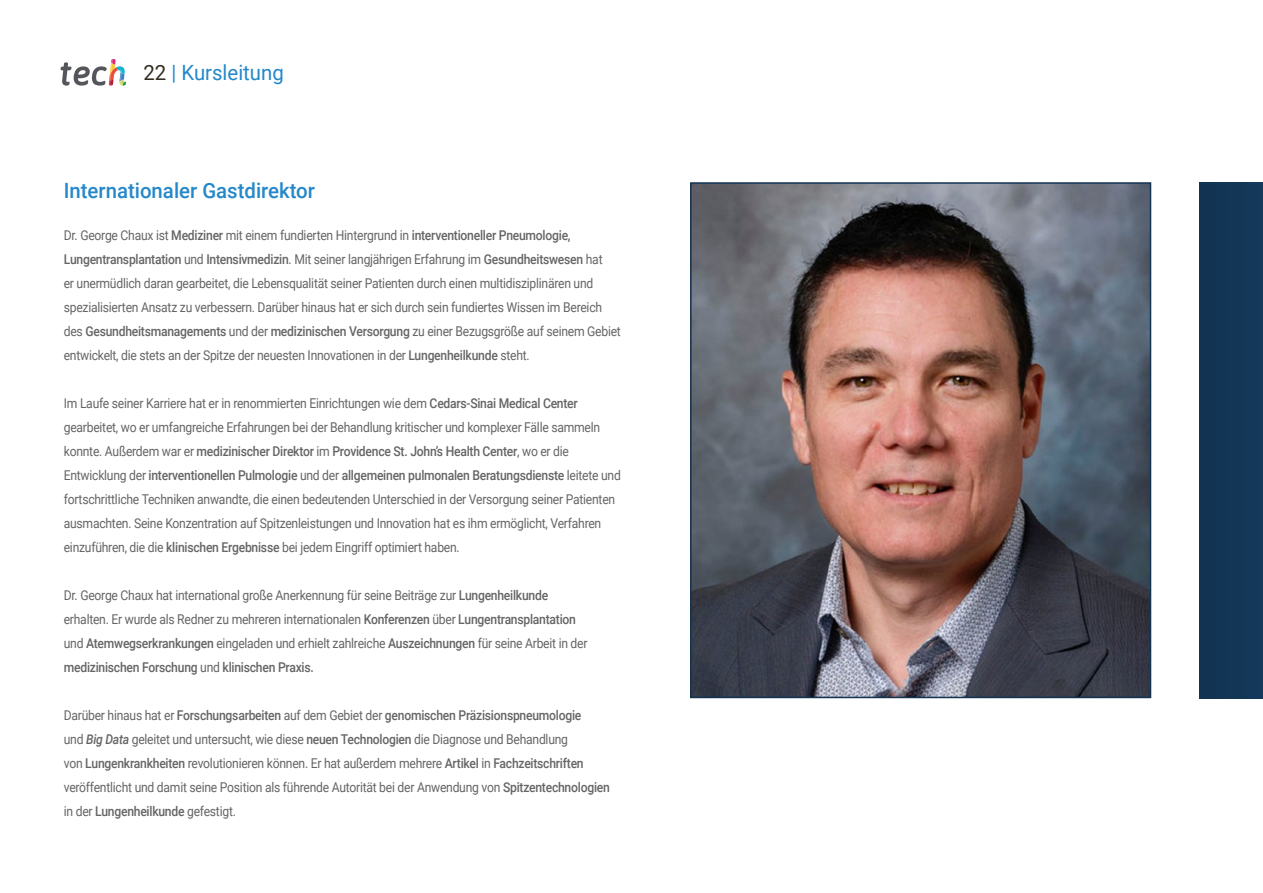
<style>
.page{position:relative;width:1263px;height:893px;background:#fff}
.page>*{position:absolute;margin:0;border:0;box-sizing:border-box;transform-origin:0 0}
.t1{font:500 21px "Roboto";color:#2488c9}
.t2{font:21px "Roboto";color:#2488c9}
.t3{font:13.5px/24px "Roboto";letter-spacing:-.02em;color:#656565;scale:.9 1}
.s1{color:#312e20}
.s2{font-weight:500}
.s3{font-weight:500;font-style:italic}
</style>
<div class="page">
<div style="left:1199px;top:182px;width:64px;height:516px;background:#133556"></div>
<img style="left:693px;top:185px;width:455px;height:510px">
<div style="left:690px;top:182px;width:461px;height:516px;border:2px solid #123352"></div>
<svg style="left:61px;top:59px;width:65px;height:27px"></svg>
<h1 class="t2" style="left:144px;top:57px;width:142px"><span class="s1">22</span> | Kursleitung</h1>
<h1 class="t1" style="left:64px;top:176px;width:253px">Internationaler Gastdirektor</h1>
<p class="t3" style="left:64px;top:222px;width:620px">Dr. George Chaux ist <span class="s2">Mediziner</span> mit einem fundierten Hintergrund in <span class="s2">interventioneller Pneumologie, Lungentransplantation</span> und <span class="s2">Intensivmedizin</span>. Mit seiner langjährigen Erfahrung im <span class="s2">Gesundheitswesen</span> hat<br>er unermüdlich daran gearbeitet, die Lebensqualität seiner Patienten durch einen multidisziplinären und spezialisierten Ansatz zu verbessern. Darüber hinaus hat er sich durch sein fundiertes Wissen im Bereich des <span class="s2">Gesundheitsmanagements</span> und der <span class="s2">medizinischen Versorgung</span> zu einer Bezugsgröße auf seinem Gebiet entwickelt, die stets an der Spitze der neuesten Innovationen in der <span class="s2">Lungenheilkunde</span> steht.</p>
<p class="t3" style="left:64px;top:390px;width:620px">Im Laufe seiner Karriere hat er in renommierten Einrichtungen wie dem <span class="s2">Cedars-Sinai Medical Center </span>gearbeitet, wo er umfangreiche Erfahrungen bei der Behandlung kritischer und komplexer Fälle sammeln konnte. Außerdem war er <span class="s2">medizinischer Direktor</span> im <span class="s2">Providence St. John’s Health Center</span>, wo er die Entwicklung der <span class="s2">interventionellen Pulmologie</span> und der <span class="s2">allgemeinen pulmonalen Beratungsdienste</span> leitete und fortschrittliche Techniken anwandte, die einen bedeutenden Unterschied in der Versorgung seiner Patienten ausmachten. Seine Konzentration auf Spitzenleistungen und Innovation hat es ihm ermöglicht, Verfahren einzuführen, die die <span class="s2">klinischen Ergebnisse</span> bei jedem Eingriff optimiert haben.</p>
<p class="t3" style="left:64px;top:582px;width:583px">Dr. George Chaux hat international große Anerkennung für seine Beiträge zur <span class="s2">Lungenheilkunde </span>erhalten. Er wurde als Redner zu mehreren internationalen <span class="s2">Konferenzen</span> über <span class="s2">Lungentransplantation </span>und <span class="s2">Atemwegserkrankungen</span> eingeladen und erhielt zahlreiche <span class="s2">Auszeichnungen</span> für seine Arbeit in der <span class="s2">medizinischen Forschung</span> und <span class="s2">klinischen Praxis.</span></p>
<p class="t3" style="left:64px;top:702px;width:608px">Darüber hinaus hat er <span class="s2">Forschungsarbeiten</span> auf dem Gebiet der <span class="s2">genomischen Präzisionspneumologie<br></span>und <span class="s3">Big Data</span> geleitet und untersucht, wie diese <span class="s2">neuen Technologien</span> die Diagnose und Behandlung<br>von <span class="s2">Lungenkrankheiten</span> revolutionieren können. Er hat außerdem mehrere <span class="s2">Artikel</span> in <span class="s2">Fachzeitschriften </span>veröffentlicht und damit seine Position als führende Autorität bei der Anwendung von <span class="s2">Spitzentechnologien </span>in der <span class="s2">Lungenheilkunde</span> gefestigt.</p>
</div>
